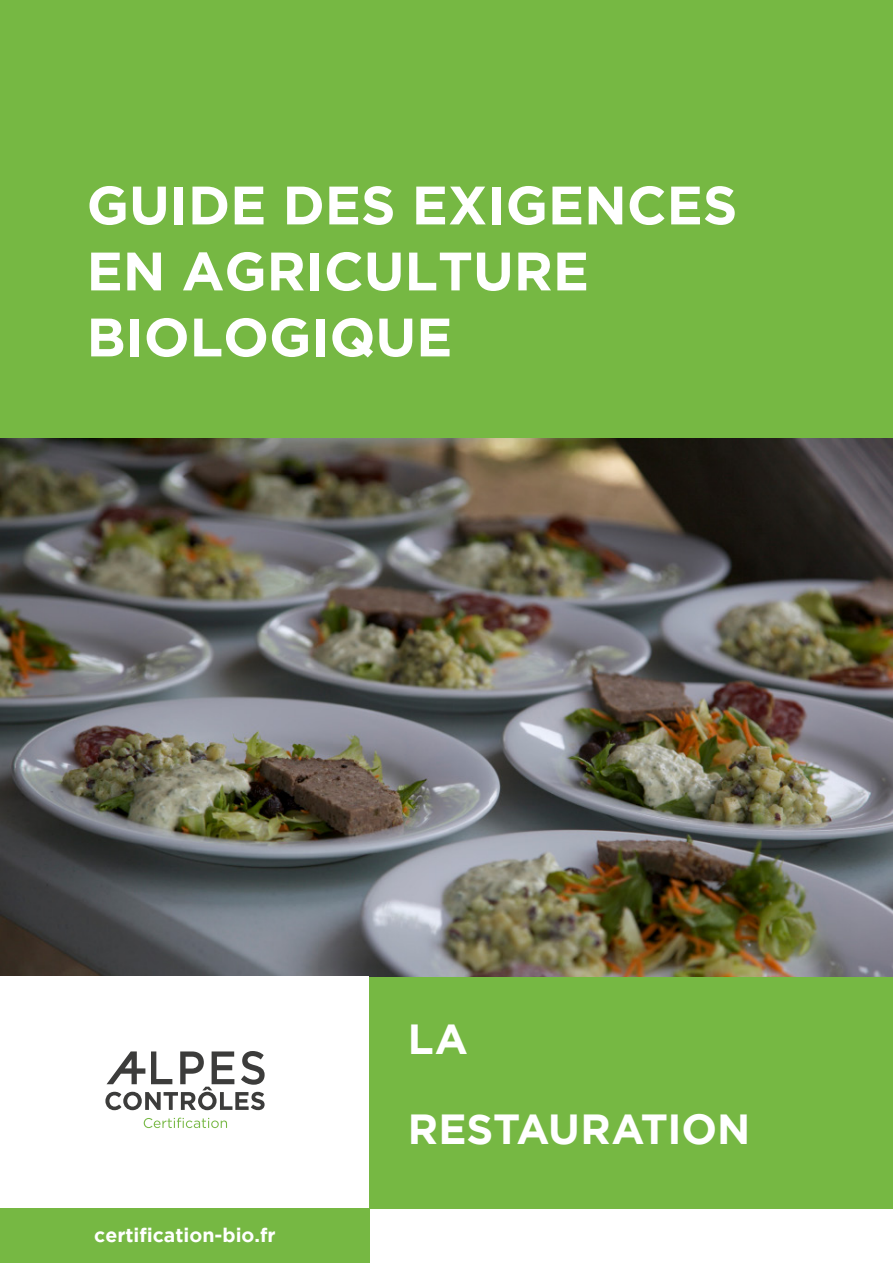
<style>
.page{position:relative;width:893px;height:1263px;background:#fff}
.page>*{position:absolute;margin:0;border:0;box-sizing:border-box;transform-origin:0 0}
.t1{font:700 54px/66px "Gotham";color:#fff}
.t2{font:700 42px/90px "Gotham";color:#fff}
.t3{font:700 19.5px "Gotham";color:#fff}
</style>
<div class="page">
<div style="left:0;top:0;width:893px;height:1209px;background:#76b843"></div>
<img style="left:0;top:438px;width:893px;height:538px">
<div style="left:1px;top:976px;width:368px;height:232px;background:#fff"></div>
<svg style="left:144px;top:1118px;width:83px;height:10px"></svg>
<svg style="left:105px;top:1051px;width:160px;height:59px"></svg>
<div style="left:0;top:1209px;width:370px;height:54px;background:#76b843"></div>
<p class="t1" style="left:87px;top:171px;width:652px">GUIDE DES EXIGENCES<br>EN AGRICULTURE<br>BIOLOGIQUE</p>
<p class="t3" style="left:94px;top:1223px;width:183px">certification-bio.fr</p>
<p class="t2" style="left:408px;top:993px;width:344px">LA<br>RESTAURATION</p>
</div>
